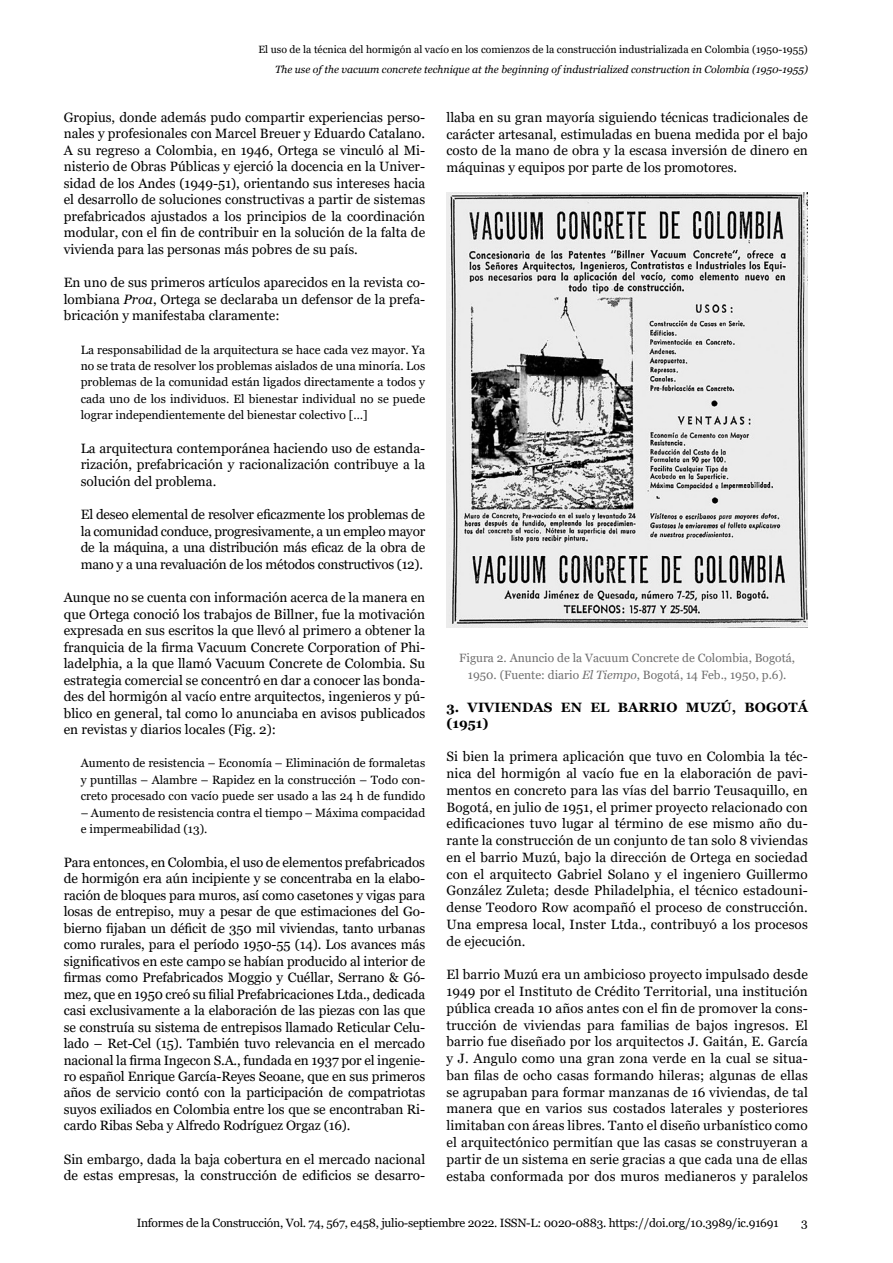
<style>
.page{position:relative;width:893px;height:1263px;background:#fff}
.page>*{position:absolute;margin:0;border:0;box-sizing:border-box;transform-origin:0 0}
.t1{font:13.5px/16.5px "Georgia";color:#000;text-align:justify}
.t2{font:700 13.5px/16.5px "Georgia";letter-spacing:.01em;color:#000}
.t3{font:12px/16.5px "Georgia";color:#000;text-align:justify}
.t4{font:12px "Georgia";letter-spacing:-.02em;color:#000}
.t5{font:12px/16.8px "Georgia";color:#706f6f;text-align:center}
.t6{font:10.5px "Georgia";color:#000}
.t7{font:italic 10.5px "Georgia";color:#000}
.s1{font-style:italic}
</style>
<div class="page">
<img style="left:446px;top:192px;width:362px;height:436px">
<p class="t6" style="left:258px;top:43px;width:551px">El uso de la técnica del hormigón al vacío en los comienzos de la construcción industrializada en Colombia (1950-1955)</p>
<p class="t7" style="left:275px;top:62px;width:534px">The use of the vacuum concrete technique at the beginning of industrialized construction in Colombia (1950-1955)</p>
<p class="t1" style="left:64px;top:109px;width:363px">Gropius, donde además pudo compartir experiencias perso&shy;nales y profesionales con Marcel Breuer y Eduardo Catalano.<br>A su regreso a Colombia, en 1946, Ortega se vinculó al Mi&shy;nisterio de Obras Públicas y ejerció la docencia en la Univer&shy;sidad de los Andes (1949-51), orientando sus intereses hacia el desarrollo de soluciones constructivas a partir de sistemas prefabricados ajustados a los principios de la coordinación modular, con el fin de contribuir en la solución de la falta de vivienda para las personas más pobres de su país.</p>
<p class="t1" style="left:64px;top:274px;width:363px">En uno de sus primeros artículos aparecidos en la revista co&shy;lombiana <span class="s1">Proa</span>, Ortega se declaraba un defensor de la prefa&shy;bricación y manifestaba claramente:</p>
<p class="t3" style="left:81px;top:341px;width:346px">La responsabilidad de la arquitectura se hace cada vez mayor. Ya no se trata de resolver los problemas aislados de una minoría. Los problemas de la comunidad están ligados directamente a todos y cada uno de los individuos. El bienestar individual no se puede lograr independientemente del bienestar colectivo […]</p>
<p class="t1" style="left:81px;top:440px;width:346px">La arquitectura contemporánea haciendo uso de estanda&shy;rización, prefabricación y racionalización contribuye a la solución del problema.</p>
<p class="t1" style="left:81px;top:507px;width:346px">El deseo elemental de resolver eficazmente los problemas de la comunidad conduce, progresivamente, a un empleo mayor de la máquina, a una distribución más eficaz de la obra de mano y a una revaluación de los métodos constructivos (12).</p>
<p class="t1" style="left:64px;top:590px;width:363px">Aunque no se cuenta con información acerca de la manera en que Ortega conoció los trabajos de Billner, fue la motivación expresada en sus escritos la que llevó al primero a obtener la franquicia de la firma Vacuum Concrete Corporation of Phi&shy;ladelphia, a la que llamó Vacuum Concrete de Colombia. Su estrategia comercial se concentró en dar a conocer las bonda&shy;des del hormigón al vacío entre arquitectos, ingenieros y pú&shy;blico en general, tal como lo anunciaba en avisos publicados en revistas y diarios locales (Fig. 2):</p>
<p class="t3" style="left:81px;top:755px;width:346px">Aumento de resistencia – Economía – Eliminación de formaletas y puntillas – Alambre – Rapidez en la construcción – Todo con&shy;creto procesado con vacío puede ser usado a las 24 h de fundido</p>
<p class="t3" style="left:81px;top:805px;width:346px">– Aumento de resistencia contra el tiempo – Máxima compacidad e impermeabilidad (13).</p>
<p class="t1" style="left:64px;top:854px;width:363px">Para entonces, en Colombia, el uso de elementos prefabricados de hormigón era aún incipiente y se concentraba en la elabo&shy;ración de bloques para muros, así como casetones y vigas para losas de entrepiso, muy a pesar de que estimaciones del Go&shy;bierno fijaban un déficit de 350 mil viviendas, tanto urbanas como rurales, para el período 1950-55 (14). Los avances más significativos en este campo se habían producido al interior de firmas como Prefabricados Moggio y Cuéllar, Serrano &amp; Gó&shy;mez, que en 1950 creó su filial Prefabricaciones Ltda., dedicada casi exclusivamente a la elaboración de las piezas con las que se construía su sistema de entrepisos llamado Reticular Celu&shy;lado – Ret-Cel (15). También tuvo relevancia en el mercado nacional la firma Ingecon S.A., fundada en 1937 por el ingenie&shy;ro español Enrique García-Reyes Seoane, que en sus primeros años de servicio contó con la participación de compatriotas suyos exiliados en Colombia entre los que se encontraban Ri&shy;cardo Ribas Seba y Alfredo Rodríguez Orgaz (16).</p>
<p class="t1" style="left:64px;top:1151px;width:363px">Sin embargo, dada la baja cobertura en el mercado nacional de estas empresas, la construcción de edificios se desarro-</p>
<p class="t1" style="left:446px;top:109px;width:363px">llaba en su gran mayoría siguiendo técnicas tradicionales de carácter artesanal, estimuladas en buena medida por el bajo costo de la mano de obra y la escasa inversión de dinero en máquinas y equipos por parte de los promotores.</p>
<p class="t5" style="left:459px;top:649px;width:337px">Figura 2. Anuncio de la Vacuum Concrete de Colombia, Bogotá,<br>1950. (Fuente: diario <span class="s1">El Tiempo</span>, Bogotá, 14 Feb., 1950, p.6).</p>
<p class="t2" style="left:446px;top:699px;width:363px">3. VIVIENDAS EN EL BARRIO MUZÚ, BOGOTÁ (1951)</p>
<p class="t1" style="left:446px;top:749px;width:363px">Si bien la primera aplicación que tuvo en Colombia la téc&shy;nica del hormigón al vacío fue en la elaboración de pavi&shy;mentos en concreto para las vías del barrio Teusaquillo, en Bogotá, en julio de 1951, el primer proyecto relacionado con edificaciones tuvo lugar al término de ese mismo año du&shy;rante la construcción de un conjunto de tan solo 8 viviendas en el barrio Muzú, bajo la dirección de Ortega en sociedad con el arquitecto Gabriel Solano y el ingeniero Guillermo González Zuleta; desde Philadelphia, el técnico estadouni&shy;dense Teodoro Row acompañó el proceso de construcción.<br>Una empresa local, Inster Ltda., contribuyó a los procesos de ejecución.</p>
<p class="t1" style="left:446px;top:967px;width:363px">El barrio Muzú era un ambicioso proyecto impulsado desde 1949 por el Instituto de Crédito Territorial, una institución pública creada 10 años antes con el fin de promover la cons&shy;trucción de viviendas para familias de bajos ingresos. El barrio fue diseñado por los arquitectos J. Gaitán, E. García y J. Angulo como una gran zona verde en la cual se situa&shy;ban filas de ocho casas formando hileras; algunas de ellas se agrupaban para formar manzanas de 16 viviendas, de tal manera que en varios sus costados laterales y posteriores limitaban con áreas libres. Tanto el diseño urbanístico como el arquitectónico permitían que las casas se construyeran a partir de un sistema en serie gracias a que cada una de ellas estaba conformada por dos muros medianeros y paralelos</p>
<p class="t4" style="left:137px;top:1215px;width:643px">Informes de la Construcción, Vol. 74, 567, e458, julio-septiembre 2022. ISSN-L: 0020-0883. https://doi.org/10.3989/ic.91691</p>
<p class="t3" style="left:801px;top:1215px;width:8px">3</p>
</div>
